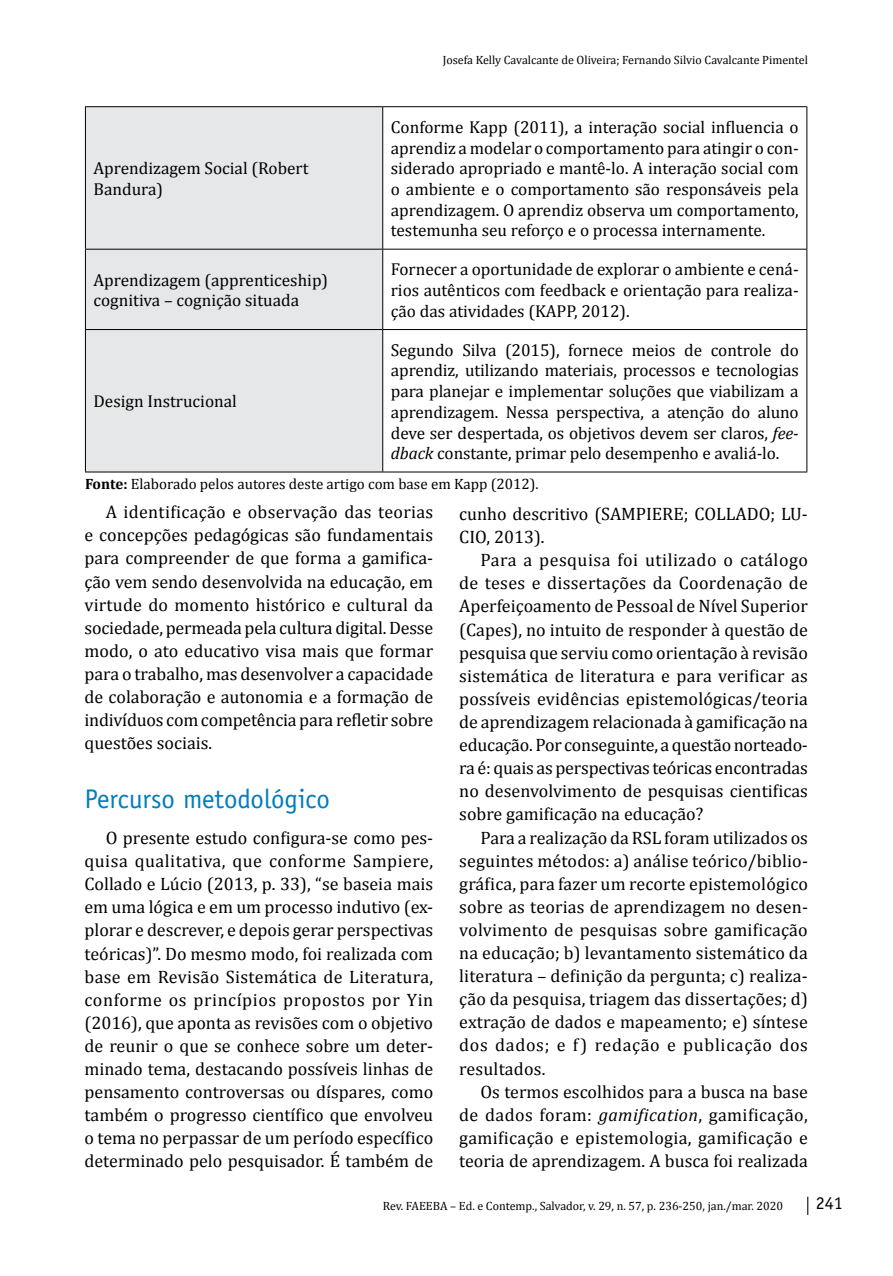
<style>
.page{position:relative;width:893px;height:1276px;background:#fff}
.page>*{position:absolute;margin:0;border:0;box-sizing:border-box;transform-origin:0 0}
.t1{font:27px "Officina Sans";color:#007dbe}
.t2{font:18px/23.1px "Cambria";color:#000;text-align:justify}
.t3{font:18px "Officina Sans";color:#000}
.t4{font:17.25px/20.7px "Cambria";color:#000;text-align:justify}
.t5{font:15px "Cambria";color:#000}
.t6{font:12px "Cambria";color:#000}
.s1{font-style:italic}
.s2{font-weight:700}
</style>
<div class="page">
<svg style="left:807px;top:1196px;width:1px;height:19px"></svg>
<div style="left:86px;top:107px;width:296px;height:364px;background:#e6e7e8"></div>
<svg style="left:383px;top:107px;width:423px;height:364px"></svg>
<hr style="left:85px;top:106px;width:298px;height:1px;background:#000">
<hr style="left:383px;top:106px;width:424px;height:1px;background:#000">
<hr style="left:85px;top:249px;width:298px;height:1px;background:#000">
<hr style="left:383px;top:249px;width:424px;height:1px;background:#000">
<hr style="left:85px;top:329px;width:298px;height:1px;background:#000">
<hr style="left:383px;top:329px;width:424px;height:1px;background:#000">
<hr style="left:85px;top:471px;width:298px;height:1px;background:#000">
<hr style="left:383px;top:471px;width:424px;height:1px;background:#000">
<hr style="left:85px;top:107px;width:1px;height:142px;background:#000">
<hr style="left:85px;top:249px;width:1px;height:80px;background:#000">
<hr style="left:85px;top:330px;width:1px;height:141px;background:#000">
<hr style="left:382px;top:107px;width:1px;height:142px;background:#000">
<hr style="left:806px;top:107px;width:1px;height:142px;background:#000">
<hr style="left:382px;top:249px;width:1px;height:80px;background:#000">
<hr style="left:806px;top:249px;width:1px;height:80px;background:#000">
<hr style="left:382px;top:330px;width:1px;height:141px;background:#000">
<hr style="left:806px;top:330px;width:1px;height:141px;background:#000">
<p class="t4" style="left:94px;top:158px;width:216px">Aprendizagem Social (Robert<br>Bandura)</p>
<p class="t6" style="left:443px;top:53px;width:367px">Josefa Kelly Cavalcante de Oliveira; Fernando Silvio Cavalcante Pimentel</p>
<p class="t4" style="left:391px;top:117px;width:409px">Conforme Kapp (2011), a interação social influencia o aprendiz a modelar o comportamento para atingir o con&shy;siderado apropriado e mantê-lo. A interação social com o ambiente e o comportamento são responsáveis pela aprendizagem. O aprendiz observa um comportamento, testemunha seu reforço e o processa internamente.</p>
<p class="t4" style="left:94px;top:269px;width:236px">Aprendizagem (apprenticeship) cognitiva – cognição situada</p>
<p class="t4" style="left:391px;top:259px;width:409px">Fornecer a oportunidade de explorar o ambiente e cená&shy;rios autênticos com feedback e orientação para realiza&shy;ção das atividades (KAPP, 2012).</p>
<p class="t4" style="left:391px;top:339px;width:409px">Segundo Silva (2015), fornece meios de controle do aprendiz, utilizando materiais, processos e tecnologias para planejar e implementar soluções que viabilizam a aprendizagem. Nessa perspectiva, a atenção do aluno deve ser despertada, os objetivos devem ser claros, <span class="s1">fee&shy;dback</span> constante, primar pelo desempenho e avaliá-lo.</p>
<p class="t5" style="left:85px;top:475px;width:455px"><span class="s2">Fonte:</span> Elaborado pelos autores deste artigo com base em Kapp (2012).</p>
<p class="t2" style="left:85px;top:500px;width:350px;text-indent:21px">A identificação e observação das teorias e concepções pedagógicas são fundamentais para compreender de que forma a gamifica&shy;ção vem sendo desenvolvida na educação, em virtude do momento histórico e cultural da sociedade, permeada pela cultura digital. Desse modo, o ato educativo visa mais que formar para o trabalho, mas desenvolver a capacidade de colaboração e autonomia e a formação de indivíduos com competência para refletir sobre questões sociais.</p>
<h1 class="t1" style="left:85px;top:783px;width:247px">Percurso metodológico</h1>
<p class="t2" style="left:85px;top:826px;width:350px;text-indent:21px">O presente estudo configura-se como pes&shy;quisa qualitativa, que conforme Sampiere, Collado e Lúcio (2013, p. 33), “se baseia mais em uma lógica e em um processo indutivo (ex&shy;plorar e descrever, e depois gerar perspectivas teóricas)”. Do mesmo modo, foi realizada com base em Revisão Sistemática de Literatura, conforme os princípios propostos por Yin (2016), que aponta as revisões com o objetivo de reunir o que se conhece sobre um deter&shy;minado tema, destacando possíveis linhas de pensamento controversas ou díspares, como também o progresso científico que envolveu o tema no perpassar de um período específico determinado pelo pesquisador. É também de</p>
<p class="t4" style="left:94px;top:391px;width:145px">Design Instrucional</p>
<p class="t2" style="left:459px;top:502px;width:350px">cunho descritivo (SAMPIERE; COLLADO; LU-<br>CIO, 2013).</p>
<p class="t2" style="left:459px;top:548px;width:350px;text-indent:21px">Para a pesquisa foi utilizado o catálogo de teses e dissertações da Coordenação de Aperfeiçoamento de Pessoal de Nível Superior (Capes), no intuito de responder à questão de pesquisa que serviu como orientação à revisão sistemática de literatura e para verificar as possíveis evidências epistemológicas/teoria de aprendizagem relacionada à gamificação na educação. Por conseguinte, a questão norteado&shy;ra é: quais as perspectivas teóricas encontradas no desenvolvimento de pesquisas cientificas sobre gamificação na educação?</p>
<p class="t2" style="left:459px;top:825px;width:350px;text-indent:21px">Para a realização da RSL foram utilizados os seguintes métodos: a) análise teórico/biblio&shy;gráfica, para fazer um recorte epistemológico sobre as teorias de aprendizagem no desen&shy;volvimento de pesquisas sobre gamificação na educação; b) levantamento sistemático da literatura – definição da pergunta; c) realiza&shy;ção da pesquisa, triagem das dissertações; d) extração de dados e mapeamento; e) síntese dos dados; e f) redação e publicação dos resultados.</p>
<p class="t2" style="left:459px;top:1080px;width:350px;text-indent:21px">Os termos escolhidos para a busca na base de dados foram: <span class="s1">gamification</span>, gamificação, gamificação e epistemologia, gamificação e teoria de aprendizagem. A busca foi realizada</p>
<p class="t6" style="left:383px;top:1198px;width:402px">Rev. FAEEBA – Ed. e Contemp., Salvador, v. 29, n. 57, p. 236-250, jan./mar. 2020</p>
<p class="t3" style="left:816px;top:1192px;width:28px">241</p>
</div>
